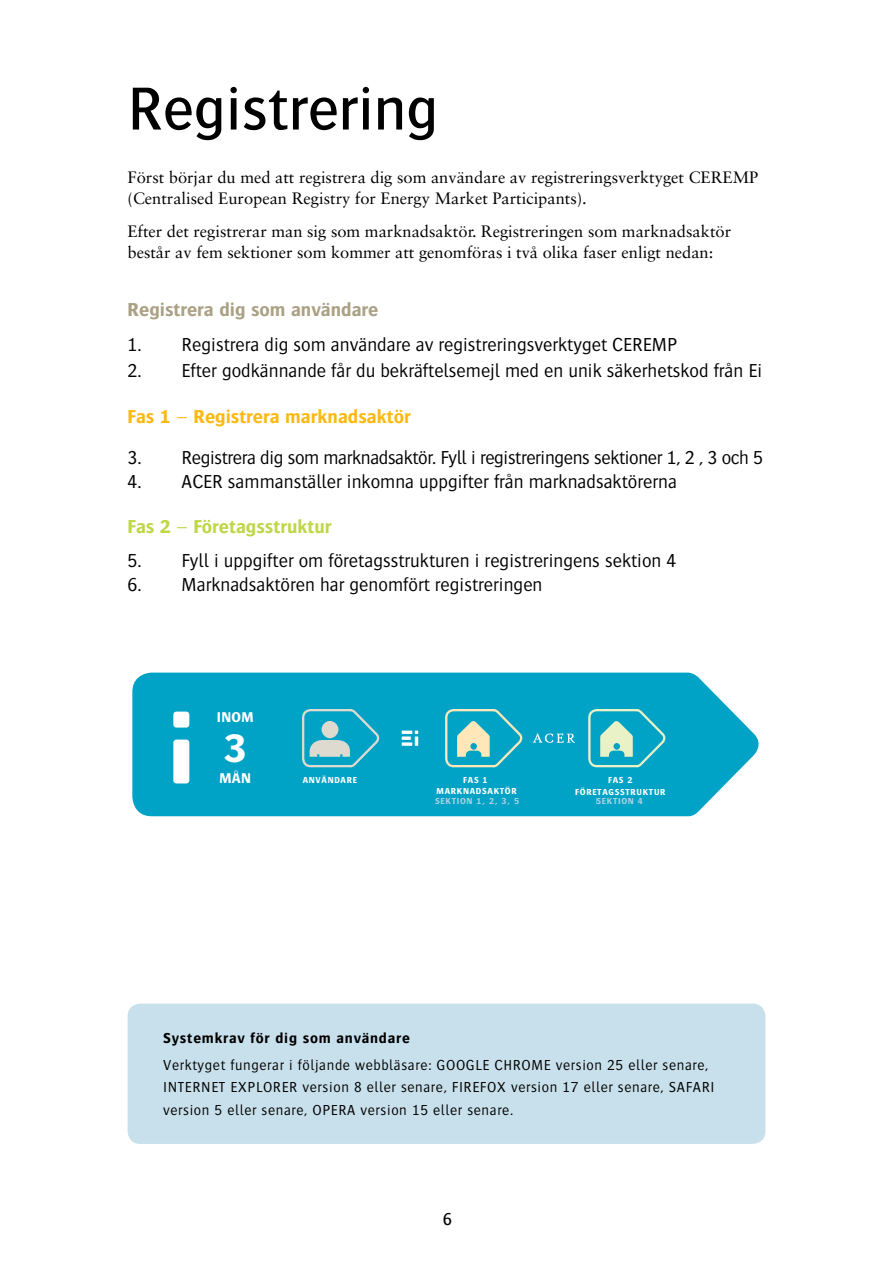
<style>
.page{position:relative;width:893px;height:1263px;background:#fff}
.page>*{position:absolute;margin:0;border:0;box-sizing:border-box;transform-origin:0 0}
.t1{font:500 63px "Bosis Std";color:#000}
.t2{font:700 40.95px "Bosis Std";color:#fff}
.t3{font:300 19.5px "Bosis Std";color:#000}
.t4{font:300 19.5px "Bosis Std";letter-spacing:-.02em;color:#000}
.t5{font:700 19.5px "Bosis Std";color:#fdb913}
.t6{font:700 19.5px "Bosis Std";color:#aba185}
.t7{font:700 19.5px "Bosis Std";color:#bed747}
.t8{font:500 18px "Bosis Std";color:#000}
.t9{font:16.5px/21px "Sabon LT Std";color:#000}
.t10{font:300 15px/22.5px "Bosis Std";letter-spacing:.04em;color:#000}
.t11{font:700 15px "Bosis Std";letter-spacing:.05em;color:#000}
.t12{font:700 14.7px "Bosis Std";letter-spacing:.025em;color:#fff}
.t13{font:700 9px "Bosis Std";letter-spacing:.075em;color:#fff}
.t14{font:700 9px "Bosis Std";letter-spacing:.075em;color:#a9d1e2}
</style>
<div class="page">
<div style="left:128px;top:1003px;width:637px;height:141px;background:#c8e0eb;border-radius:13px"></div>
<div style="left:132px;top:673px;width:627px;height:143px;background:#00a2c5"></div>
<div style="left:435px;top:798px;width:84px;height:7px;background:#00a2c5"></div>
<div style="left:597px;top:798px;width:46px;height:6px;background:#00a2c5"></div>
<div style="left:173px;top:739px;width:16px;height:44px;background:#fff;border-radius:3px"></div>
<div style="left:173px;top:712px;width:16px;height:15px;background:#fff;border-radius:3px"></div>
<svg style="left:445px;top:709px;width:77px;height:58px;background:#4bb6c1"></svg>
<svg style="left:588px;top:709px;width:77px;height:58px;background:#45b9c5"></svg>
<svg style="left:302px;top:709px;width:77px;height:58px;background:#42b2c8"></svg>
<svg style="left:533px;top:733px;width:42px;height:10px"></svg>
<svg style="left:402px;top:730px;width:16px;height:16px"></svg>
<h1 class="t1" style="left:128px;top:75px;width:312px">Registrering</h1>
<p class="t9" style="left:128px;top:166px;width:632px">Först börjar du med att registrera dig som användare av registreringsverktyget CEREMP (Centralised European Registry for Energy Market Participants).</p>
<p class="t9" style="left:128px;top:221px;width:605px">Efter det registrerar man sig som marknadsaktör. Registreringen som marknadsaktör består av fem sektioner som kommer att genomföras i två olika faser enligt nedan:</p>
<p class="t6" style="left:128px;top:299px;width:252px">Registrera dig som användare</p>
<p class="t3" style="left:128px;top:334px;width:551px">1. Registrera dig som användare av registreringsverktyget CEREMP</p>
<p class="t3" style="left:128px;top:360px;width:636px">2. Efter godkännande får du bekräftelsemejl med en unik säkerhetskod från Ei</p>
<p class="t5" style="left:128px;top:405px;width:285px">Fas 1 – Registrera marknadsaktör</p>
<p class="t4" style="left:128px;top:447px;width:637px">3. Registrera dig som marknadsaktör. Fyll i registreringens sektioner 1, 2 , 3 och 5</p>
<p class="t3" style="left:128px;top:471px;width:551px">4. ACER sammanställer inkomna uppgifter från marknadsaktörerna</p>
<p class="t7" style="left:128px;top:515px;width:206px">Fas 2 – Företagsstruktur</p>
<p class="t3" style="left:128px;top:550px;width:550px">5. Fyll i uppgifter om företagsstrukturen i registreringens sektion 4</p>
<p class="t3" style="left:128px;top:574px;width:416px">6. Marknadsaktören har genomfört registreringen</p>
<p class="t12" style="left:217px;top:709px;width:38px">INOM</p>
<h2 class="t2" style="left:224px;top:725px;width:25px">3</h2>
<p class="t12" style="left:219px;top:770px;width:33px">MÅN</p>
<p class="t13" style="left:303px;top:775px;width:56px">ANVÄNDARE</p>
<p class="t13" style="left:463px;top:775px;width:26px">FAS 1</p>
<p class="t14" style="left:435px;top:796px;width:85px">SEKTION 1, 2, 3, 5</p>
<p class="t13" style="left:608px;top:775px;width:26px">FAS 2</p>
<p class="t13" style="left:437px;top:786px;width:82px">MARKNADSAKTÖR</p>
<p class="t13" style="left:575px;top:786px;width:92px">FÖRETAGSSTRUKTUR</p>
<p class="t14" style="left:596px;top:796px;width:48px">SEKTION 4</p>
<p class="t11" style="left:163px;top:1029px;width:248px">Systemkrav för dig som användare</p>
<p class="t10" style="left:163px;top:1053px;width:553px">Verktyget fungerar i följande webbläsare: GOOGLE CHROME version 25 eller senare,<br>INTERNET EXPLORER version 8 eller senare, FIREFOX version 17 eller senare, SAFARI version 5 eller senare, OPERA version 15 eller senare.</p>
<p class="t8" style="left:443px;top:1209px;width:11px">6</p>
</div>
